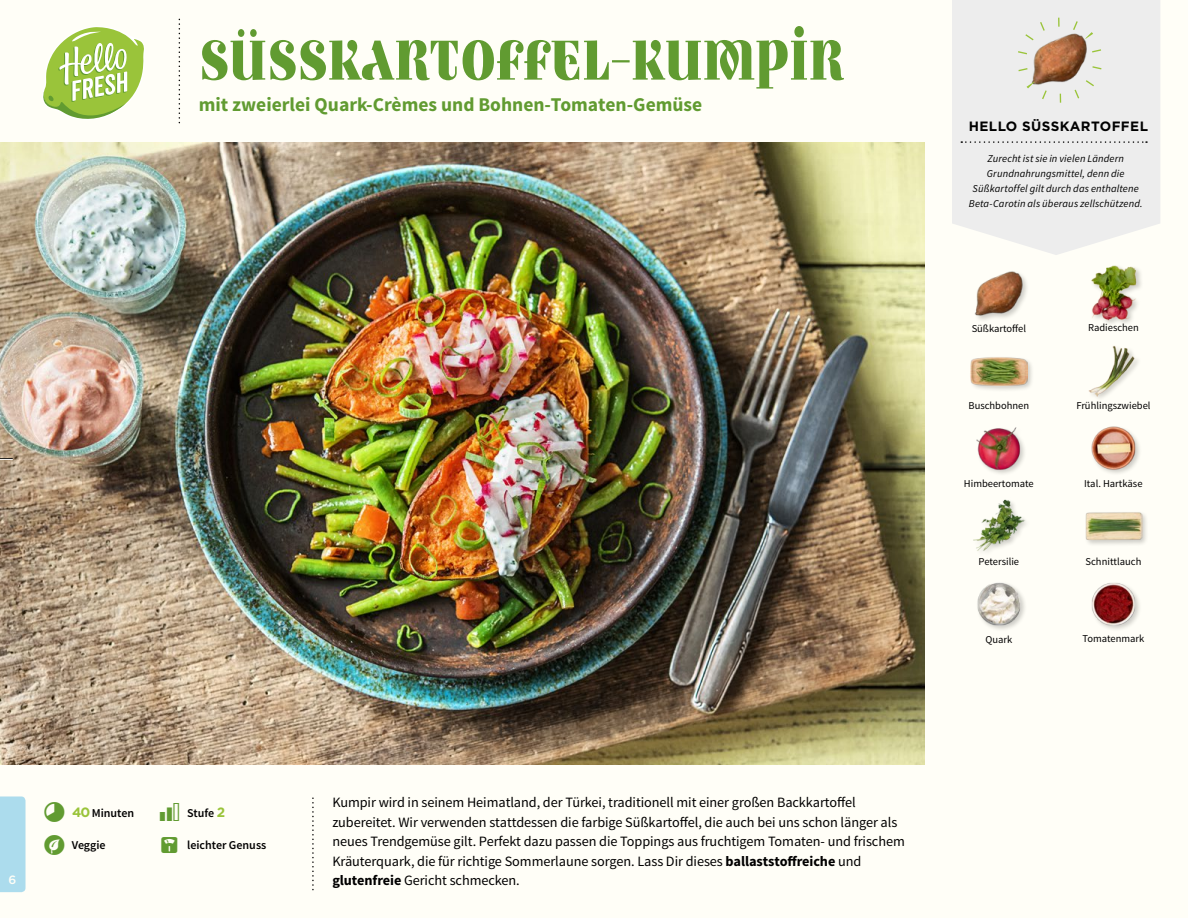
<style>
.page{position:relative;width:1188px;height:918px;background:#fffef7}
.page>*{position:absolute;margin:0;border:0;box-sizing:border-box;transform-origin:0 0}
.t1{font:64.8px "Ambicase Fatface OT";color:#619b31;scale:.83 1}
.t2{font:700 19.5px "Source Sans Pro";color:#619b31}
.t3{font:14.25px/19.5px "Source Sans Pro";letter-spacing:-.005em;color:#000}
.t4{font:700 13.5px "Gotham";letter-spacing:.03em;color:#000}
.t5{font:600 12px "Source Sans Pro";color:#000}
.t6{font:500 12px "Gotham";color:#fffef7}
.t7{font:italic 10.5px/14.7px "Source Sans Pro";letter-spacing:.01em;color:#000;text-align:center}
.t8{font:10.5px "Source Sans Pro";color:#000}
.s1{font-family:"Gotham";font-weight:700;font-size:13.5px;color:#9ac43a}
.s2{font-weight:700}
</style>
<div class="page">
<img style="left:1091px;top:583px;width:49px;height:47px">
<img style="left:977px;top:582px;width:48px;height:48px">
<img style="left:973px;top:499px;width:53px;height:53px">
<div style="left:1085px;top:511px;width:63px;height:36px;background:#000;opacity:.2"></div>
<img style="left:1085px;top:511px;width:57px;height:36px">
<img style="left:1091px;top:426px;width:49px;height:48px">
<img style="left:976px;top:427px;width:48px;height:47px">
<div style="left:969px;top:355px;width:65px;height:38px;background:#000;opacity:.2"></div>
<img style="left:970px;top:355px;width:57px;height:38px">
<img style="left:1088px;top:345px;width:50px;height:53px">
<div style="left:1090px;top:264px;width:54px;height:63px;background:#000;opacity:.2"></div>
<img style="left:1090px;top:264px;width:52px;height:57px">
<img style="left:974px;top:271px;width:53px;height:49px">
<svg style="left:43px;top:27px;width:101px;height:92px"></svg>
<svg style="left:952px;top:0;width:208px;height:255px;background:#eeeeed"></svg>
<svg style="left:961px;top:141px;width:186px;height:2px"></svg>
<img style="left:1027px;top:25px;width:66px;height:66px">
<div style="left:1017px;top:18px;width:85px;height:85px;border:9px dashed #9ac43a;border-radius:50%"></div>
<div style="left:0;top:796px;width:26px;height:96px;background:#acdced"></div>
<img style="left:0;top:142px;width:925px;height:623px">
<svg style="left:0;top:458px;width:13px;height:2px"></svg>
<h1 class="t1" style="left:199px;top:26px;width:779px">SÜSSKARTOFFEL-KUMPIR</h1>
<h2 class="t2" style="left:199px;top:92px;width:505px">mit zweierlei Quark-Crèmes und Bohnen-Tomaten-Gemüse</h2>
<p class="t6" style="left:9px;top:872px;width:9px">6</p>
<p class="t5" style="left:72px;top:805px;width:63px"><span class="s1">40</span> Minuten</p>
<p class="t5" style="left:187px;top:805px;width:40px">Stufe <span class="s1">2</span></p>
<p class="t5" style="left:187px;top:838px;width:81px">leichter Genuss</p>
<p class="t5" style="left:72px;top:838px;width:35px">Veggie</p>
<p class="t3" style="left:332px;top:793px;width:574px">Kumpir wird in seinem Heimatland, der Türkei, traditionell mit einer großen Backkartoffel zubereitet. Wir verwenden stattdessen die farbige Süßkartoffel, die auch bei uns schon länger als neues Trendgemüse gilt. Perfekt dazu passen die Toppings aus fruchtigem Tomaten- und frischem Kräuterquark, die für richtige Sommerlaune sorgen. Lass Dir dieses <span class="s2">ballaststoffreiche</span> und <span class="s2">glutenfreie</span> Gericht schmecken.</p>
<p class="t4" style="left:969px;top:117px;width:181px">HELLO SÜSSKARTOFFEL</p>
<p class="t7" style="left:969px;top:152px;width:176px">Zurecht ist sie in vielen Ländern Grundnahrungsmittel, denn die Süßkartoffel gilt durch das enthaltene Beta-Carotin als überaus zellschützend.</p>
<p class="t8" style="left:972px;top:322px;width:56px">Süßkartoffel</p>
<p class="t8" style="left:1088px;top:321px;width:52px">Radieschen</p>
<p class="t8" style="left:969px;top:399px;width:62px">Buschbohnen</p>
<p class="t8" style="left:1076px;top:399px;width:76px">Frühlingszwiebel</p>
<p class="t8" style="left:964px;top:477px;width:71px">Himbeertomate</p>
<p class="t8" style="left:1084px;top:477px;width:60px">Ital. Hartkäse</p>
<p class="t8" style="left:979px;top:555px;width:42px">Petersilie</p>
<p class="t8" style="left:1086px;top:555px;width:57px">Schnittlauch</p>
<p class="t8" style="left:985px;top:633px;width:28px">Quark</p>
<p class="t8" style="left:1082px;top:632px;width:64px">Tomatenmark</p>
</div>
